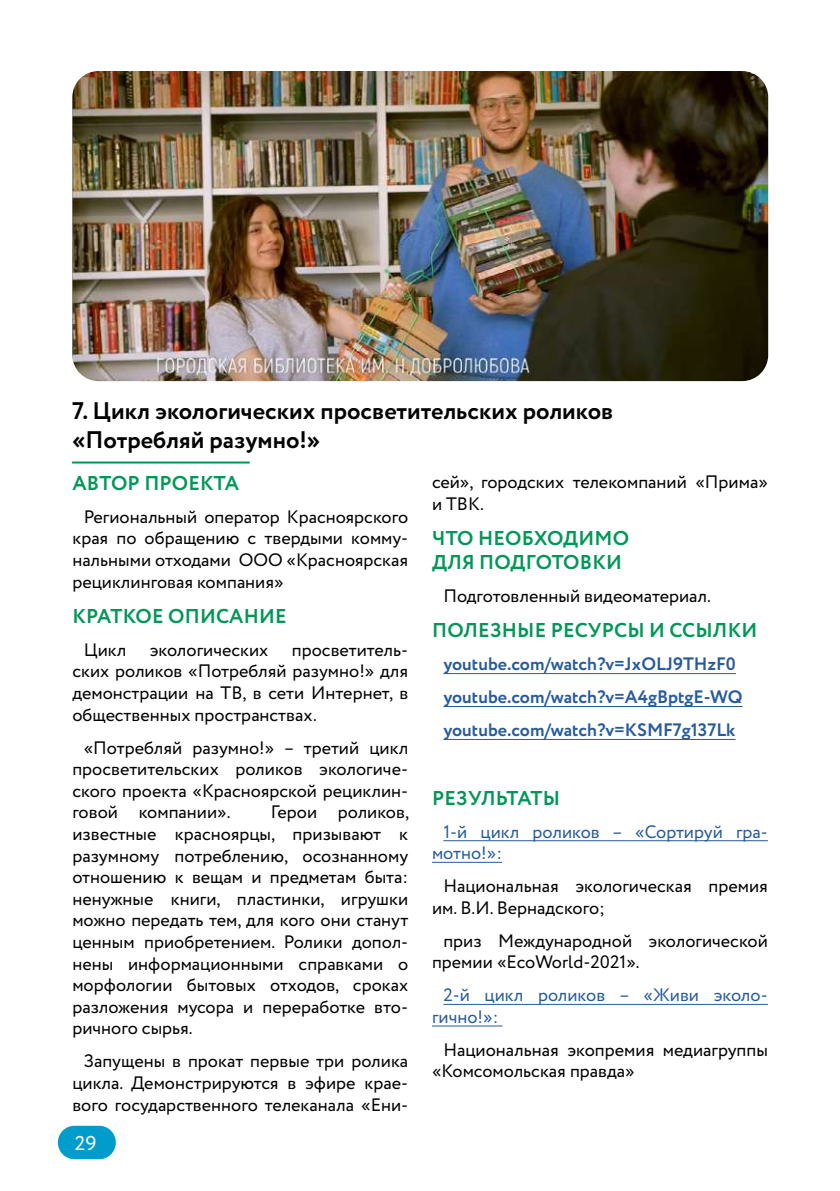
<style>
.page{position:relative;width:840px;height:1191px;background:#fff}
.page>*{position:absolute;margin:0;border:0;box-sizing:border-box;transform-origin:0 0}
.t1{font:700 24px/28.8px "Circe";color:#000}
.t2{font:700 20px/24px "Circe";letter-spacing:.01em;color:#009758}
.t3{font:20px "Circe";color:#fff}
.t4{font:18px/21.6px "Circe";color:#000;text-align:justify}
.t5{font:700 18px/33px "Circe";color:#275b9b}
.t6{font:18px/21.6px "Circe";color:#275b9b}
</style>
<div class="page">
<div style="left:59px;top:1126px;width:56px;height:32px;background:#009dcc;border-radius:16px"></div>
<div style="left:58px;top:1125px;width:58px;height:34px;border:2px solid #009dcc;border-radius:16px"></div>
<img style="left:72px;top:71px;width:695px;height:310px">
<hr style="left:72px;top:461px;width:177px;height:2px;background:#009758">
<hr style="left:443px;top:673px;width:292px;height:1px;background:#275b9b">
<hr style="left:443px;top:706px;width:299px;height:1px;background:#275b9b">
<hr style="left:443px;top:739px;width:292px;height:1px;background:#275b9b">
<hr style="left:443px;top:840px;width:324px;height:1px;background:#275b9b">
<hr style="left:432px;top:862px;width:70px;height:1px;background:#275b9b">
<hr style="left:443px;top:1004px;width:324px;height:1px;background:#275b9b">
<hr style="left:432px;top:1025px;width:70px;height:1px;background:#275b9b">
<h1 class="t1" style="left:72px;top:397px;width:542px">7. Цикл экологических просветительских роликов «Потребляй разумно!»</h1>
<p class="t2" style="left:72px;top:472px;width:168px">АВТОР ПРОЕКТА</p>
<p class="t4" style="left:72px;top:506px;width:337px;text-indent:11px">Региональный оператор Красноярского края по обращению с твердыми комму&shy;нальными отходами ООО «Красноярская рециклинговая компания»</p>
<p class="t2" style="left:72px;top:605px;width:216px">КРАТКОЕ ОПИСАНИЕ</p>
<p class="t4" style="left:84px;top:639px;width:44px">Цикл</p>
<p class="t4" style="left:150px;top:639px;width:120px">экологических</p>
<p class="t4" style="left:432px;top:472px;width:337px">сей», городских телекомпаний «Прима» и ТВК.</p>
<p class="t2" style="left:432px;top:527px;width:198px">ЧТО НЕОБХОДИМО<br>ДЛЯ ПОДГОТОВКИ</p>
<p class="t4" style="left:443px;top:586px;width:269px">Подготовленный видеоматериал.</p>
<p class="t2" style="left:432px;top:619px;width:326px">ПОЛЕЗНЫЕ РЕСУРСЫ И ССЫЛКИ</p>
<p class="t5" style="left:443px;top:648px;width:300px">youtube.com/watch?v=JxOLJ9THzF0 youtube.com/watch?v=A4gBptgE-WQ youtube.com/watch?v=KSMF7g137Lk</p>
<p class="t4" style="left:72px;top:639px;width:337px;text-indent:219px">просветитель&shy;ских роликов «Потребляй разумно!» для демонстрации на ТВ, в сети Интернет, в общественных пространствах.</p>
<p class="t4" style="left:72px;top:737px;width:337px;text-indent:11px">«Потребляй разумно!» – третий цикл просветительских роликов экологиче&shy;ского проекта «Красноярской рециклин&shy;говой компании».</p>
<p class="t2" style="left:432px;top:786px;width:129px">РЕЗУЛЬТАТЫ</p>
<p class="t6" style="left:432px;top:821px;width:337px;text-indent:11px">1-й цикл роликов – «Сортируй гра&shy;мотно!»:</p>
<p class="t4" style="left:432px;top:875px;width:337px;text-indent:11px">Национальная экологическая премия им. В.И. Вернадского;</p>
<p class="t4" style="left:432px;top:930px;width:337px;text-indent:11px">приз Международной экологической премии «EcoWorld-2021».</p>
<p class="t6" style="left:432px;top:985px;width:337px;text-indent:11px">2-й цикл роликов – «Живи эколо&shy;гично!»:</p>
<p class="t4" style="left:432px;top:1039px;width:337px;text-indent:11px">Национальная экопремия медиагруппы «Комсомольская правда»</p>
<p class="t4" style="left:72px;top:802px;width:338px;text-indent:198px">Герои роликов, известные красноярцы, призывают к разумному потреблению, осознанному отношению к вещам и предметам быта: ненужные книги, пластинки, игрушки можно передать тем, для кого они станут ценным приобретением. Ролики допол&shy;нены информационными справками о морфологии бытовых отходов, сроках разложения мусора и переработке вто&shy;ричного сырья.</p>
<p class="t4" style="left:72px;top:1051px;width:337px;text-indent:11px">Запущены в прокат первые три ролика цикла. Демонстрируются в эфире крае&shy;вого государственного телеканала «Ени-</p>
<p class="t3" style="left:75px;top:1129px;width:23px">29</p>
</div>
